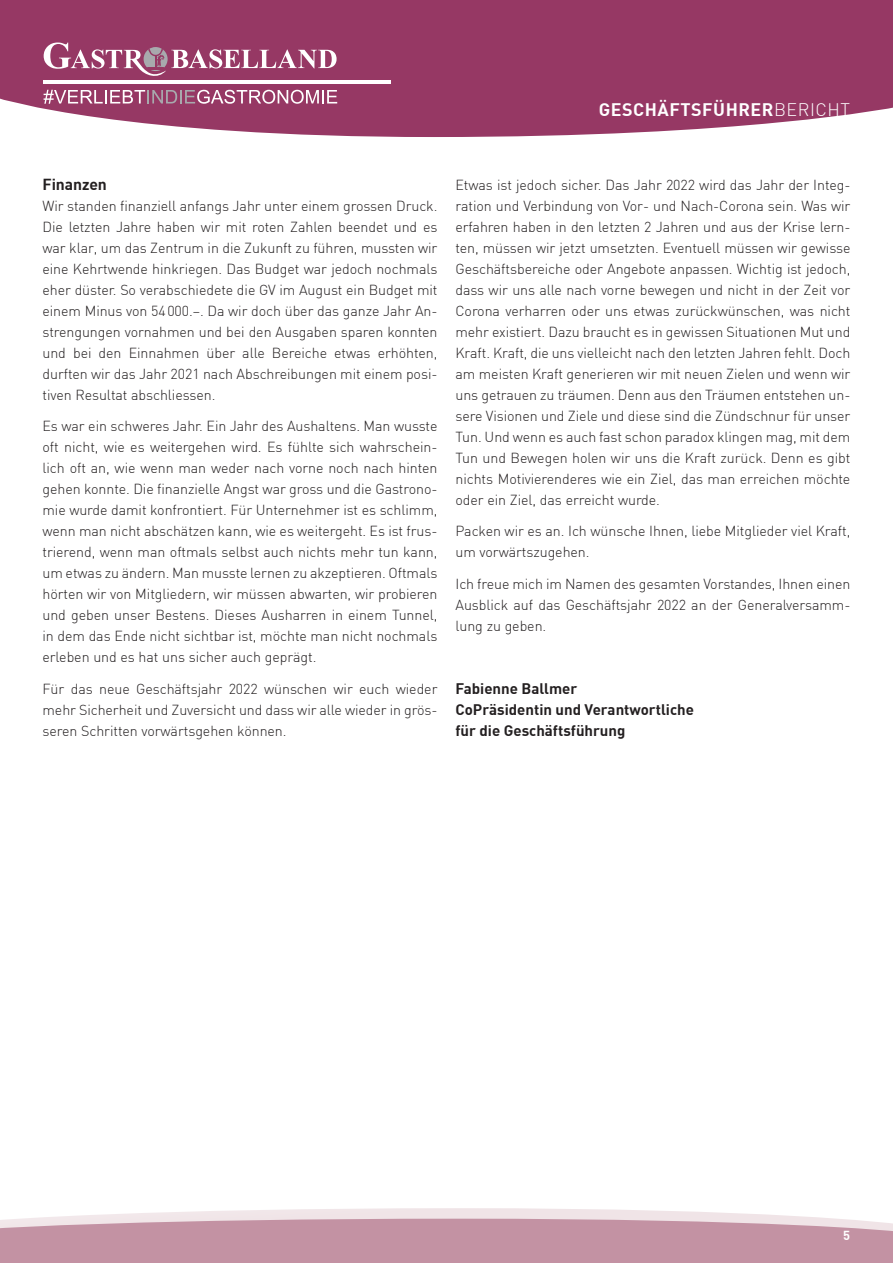
<style>
.page{position:relative;width:893px;height:1263px;background:#fff}
.page>*{position:absolute;margin:0;border:0;box-sizing:border-box;transform-origin:0 0}
.t1{font:700 17.85px "DIN";letter-spacing:.03em;color:#fff}
.t2{font:700 15.6px "DIN";letter-spacing:-.005em;color:#231f20}
.t3{font:700 15px/21px "DIN";color:#231f20}
.t4{font:300 14.25px/21px "DIN";letter-spacing:-.005em;color:#231f20;text-align:justify}
.t5{font:700 12.9px "DIN";color:#fff}
.s1{font-weight:300}
</style>
<div class="page">
<svg style="left:22px;top:1208px;width:814px;height:11px;fill:#f1e6e8"></svg>
<svg style="left:0;top:1219px;width:893px;height:44px;background:#c697a7"></svg>
<svg style="left:0;top:0;width:893px;height:137px;background:#9e4870"></svg>
<svg style="left:44px;top:43px;width:293px;height:37px;background:#a95e81"></svg>
<hr style="left:44px;top:80px;width:347px;height:4px;background:#fff">
<svg style="left:44px;top:90px;width:293px;height:14px"></svg>
<p class="t1" style="left:599px;top:98px;width:253px">GESCHÄFTSFÜHRER<span class="s1">BERICHT</span></p>
<p class="t2" style="left:43px;top:174px;width:66px">Finanzen</p>
<p class="t4" style="left:43px;top:195px;width:396px">Wir standen finanziell anfangs Jahr unter einem grossen Druck.<br>Die letzten Jahre haben wir mit roten Zahlen beendet und es war klar, um das Zentrum in die Zukunft zu führen, mussten wir eine Kehrtwende hinkriegen. Das Budget war jedoch nochmals eher düster. So verabschiedete die GV im August ein Budget mit einem Minus von 54000.–. Da wir doch über das ganze Jahr An&shy;strengungen vornahmen und bei den Ausgaben sparen konnten und bei den Einnahmen über alle Bereiche etwas erhöhten, durften wir das Jahr 2021 nach Abschreibungen mit einem posi&shy;tiven Resultat abschliessen.</p>
<p class="t4" style="left:43px;top:415px;width:396px">Es war ein schweres Jahr. Ein Jahr des Aushaltens. Man wusste oft nicht, wie es weitergehen wird. Es fühlte sich wahrschein&shy;lich oft an, wie wenn man weder nach vorne noch nach hinten gehen konnte. Die finanzielle Angst war gross und die Gastrono&shy;mie wurde damit konfrontiert. Für Unternehmer ist es schlimm, wenn man nicht abschätzen kann, wie es weitergeht. Es ist frus&shy;trierend, wenn man oftmals selbst auch nichts mehr tun kann, um etwas zu ändern. Man musste lernen zu akzeptieren. Oftmals hörten wir von Mitgliedern, wir müssen abwarten, wir probieren und geben unser Bestens. Dieses Ausharren in einem Tunnel, in dem das Ende nicht sichtbar ist, möchte man nicht nochmals erleben und es hat uns sicher auch geprägt.</p>
<p class="t4" style="left:43px;top:678px;width:396px">Für das neue Geschäftsjahr 2022 wünschen wir euch wieder mehr Sicherheit und Zuversicht und dass wir alle wieder in grös&shy;seren Schritten vorwärtsgehen können.</p>
<p class="t4" style="left:455px;top:174px;width:396px">Etwas ist jedoch sicher. Das Jahr 2022 wird das Jahr der Integ&shy;ration und Verbindung von Vor- und Nach-Corona sein. Was wir erfahren haben in den letzten 2 Jahren und aus der Krise lern&shy;ten, müssen wir jetzt umsetzten. Eventuell müssen wir gewisse Geschäftsbereiche oder Angebote anpassen. Wichtig ist jedoch, dass wir uns alle nach vorne bewegen und nicht in der Zeit vor Corona verharren oder uns etwas zurückwünschen, was nicht mehr existiert. Dazu braucht es in gewissen Situationen Mut und Kraft. Kraft, die uns vielleicht nach den letzten Jahren fehlt. Doch am meisten Kraft generieren wir mit neuen Zielen und wenn wir uns getrauen zu träumen. Denn aus den Träumen entstehen un&shy;sere Visionen und Ziele und diese sind die Zündschnur für unser Tun. Und wenn es auch fast schon paradox klingen mag, mit dem Tun und Bewegen holen wir uns die Kraft zurück. Denn es gibt nichts Motivierenderes wie ein Ziel, das man erreichen möchte oder ein Ziel, das erreicht wurde.</p>
<p class="t4" style="left:455px;top:520px;width:396px">Packen wir es an. Ich wünsche Ihnen, liebe Mitglieder viel Kraft, um vorwärtszugehen.</p>
<p class="t4" style="left:455px;top:573px;width:396px">Ich freue mich im Namen des gesamten Vorstandes, Ihnen einen Ausblick auf das Geschäftsjahr 2022 an der Generalversamm&shy;lung zu geben.</p>
<p class="t3" style="left:455px;top:677px;width:240px">Fabienne Ballmer<br>CoPräsidentin und Verantwortliche für die Geschäftsführung</p>
<p class="t5" style="left:843px;top:1226px;width:8px">5</p>
</div>
